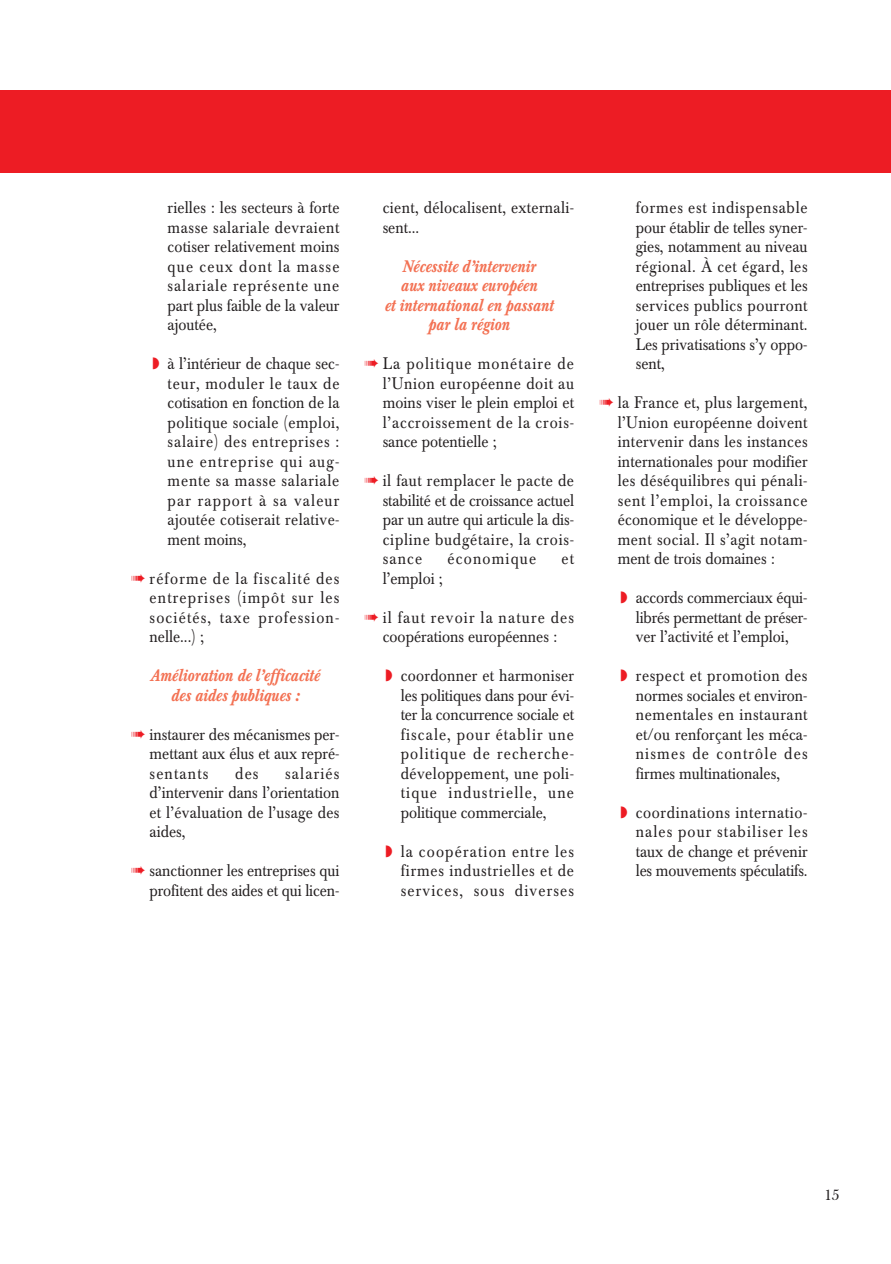
<style>
.page{position:relative;width:891px;height:1264px;background:#fff}
.page>*{position:absolute;margin:0;border:0;box-sizing:border-box;transform-origin:0 0}
.t1{font:16.5px/19.5px "Baskerville BE";color:#231f20;text-align:justify;scale:.9 1}
.t2{font:italic 500 16.5px/19.5px "Baskerville BE";color:#f37153;text-align:center;scale:.9 1}
.t3{font:16.5px/19.5px "Baskerville BE";letter-spacing:.02em;color:#231f20;scale:.9 1}
.t4{font:16.5px "Baskerville BE";letter-spacing:.08em;color:#231f20;scale:.9 1}
.t5{font:15px "Baskerville BE";color:#231f20}
.s1{color:#ed1c24}
</style>
<div class="page">
<div style="left:0;top:90px;width:890px;height:83px;background:#ed1c24"></div>
<p class="t1" style="left:167px;top:200px;width:192px">rielles : les secteurs à forte masse salariale devraient cotiser relativement moins que ceux dont la masse salariale représente une part plus faible de la valeur ajoutée,</p>
<p class="t1" style="left:167px;top:356px;width:192px;text-indent:-15px"><span class="s1">◗</span> à l’intérieur de chaque sec&shy;teur, moduler le taux de cotisation en fonction de la politique sociale (emploi, salaire) des entreprises : une entreprise qui aug&shy;mente sa masse salariale par rapport à sa valeur ajoutée cotiserait relative&shy;ment moins,</p>
<p class="t1" style="left:149px;top:570px;width:212px;text-indent:-18px"><span class="s1">➠</span> réforme de la fiscalité des entreprises (impôt sur les sociétés, taxe profession&shy;nelle...) ;</p>
<p class="t2" style="left:150px;top:668px;width:190px">Amélioration de l’efficacité des aides publiques :</p>
<p class="t1" style="left:149px;top:726px;width:212px;text-indent:-18px"><span class="s1">➠</span> instaurer des mécanismes per&shy;mettant aux élus et aux repré&shy;sentants</p>
<p class="t1" style="left:149px;top:765px;width:212px;text-indent:135px">salariés d’intervenir dans l’orientation et l’évaluation de l’usage des aides,</p>
<p class="t1" style="left:131px;top:863px;width:233px;text-align:right"><span class="s1">➠</span> sanctionner les entreprises qui profitent des aides et qui licen-</p>
<p class="t1" style="left:235px;top:765px;width:27px">des</p>
<p class="t3" style="left:382px;top:200px;width:214px">cient, délocalisent, externali&shy;sent...</p>
<p class="t2" style="left:384px;top:258px;width:189px">Nécessite d’intervenir<br>aux niveaux européen<br>et international en passant par la région</p>
<p class="t1" style="left:382px;top:356px;width:214px;text-indent:-18px"><span class="s1">➠</span> La politique monétaire de l’Union européenne doit au moins viser le plein emploi et l’accroissement de la crois&shy;sance potentielle ;</p>
<p class="t1" style="left:382px;top:473px;width:214px;text-indent:-18px"><span class="s1">➠</span> il faut remplacer le pacte de stabilité et de croissance actuel par un autre qui articule la dis&shy;cipline budgétaire, la crois&shy;sance</p>
<p class="t4" style="left:447px;top:552px;width:100px">économique</p>
<p class="t1" style="left:561px;top:551px;width:16px">et</p>
<p class="t1" style="left:382px;top:570px;width:68px">l’emploi ;</p>
<p class="t1" style="left:364px;top:609px;width:234px;text-align:center"><span class="s1">➠</span> il faut revoir la nature des coopérations européennes :</p>
<p class="t1" style="left:400px;top:668px;width:194px;text-indent:-15px"><span class="s1">◗</span> coordonner et harmoniser les politiques dans pour évi&shy;ter la concurrence sociale et fiscale, pour établir une politique de recherche&shy;développement, une poli&shy;tique industrielle, une politique commerciale,</p>
<p class="t1" style="left:400px;top:843px;width:194px;text-indent:-15px"><span class="s1">◗</span> la coopération entre les firmes industrielles et de services, sous diverses</p>
<p class="t1" style="left:635px;top:200px;width:192px">formes est indispensable pour établir de telles syner&shy;gies, notamment au niveau régional. À cet égard, les entreprises publiques et les services publics pourront jouer un rôle déterminant.<br>Les privatisations s’y oppo&shy;sent,</p>
<p class="t1" style="left:617px;top:395px;width:212px;text-indent:-18px"><span class="s1">➠</span> la France et, plus largement, l’Union européenne doivent intervenir dans les instances internationales pour modifier les déséquilibres qui pénali&shy;sent l’emploi, la croissance économique et le développe&shy;ment social. Il s’agit notam&shy;ment de trois domaines :</p>
<p class="t1" style="left:635px;top:590px;width:192px;text-indent:-15px"><span class="s1">◗</span> accords commerciaux équi&shy;librés permettant de préser&shy;ver l’activité et l’emploi,</p>
<p class="t1" style="left:635px;top:668px;width:192px;text-indent:-15px"><span class="s1">◗</span> respect et promotion des normes sociales et environ&shy;nementales en instaurant et/ou renforçant les méca&shy;nismes de contrôle des firmes multinationales,</p>
<p class="t1" style="left:635px;top:804px;width:192px;text-indent:-15px"><span class="s1">◗</span> coordinations internatio&shy;nales pour stabiliser les taux de change et prévenir les mouvements spéculatifs.</p>
<p class="t5" style="left:823px;top:1188px;width:17px">15</p>
</div>
